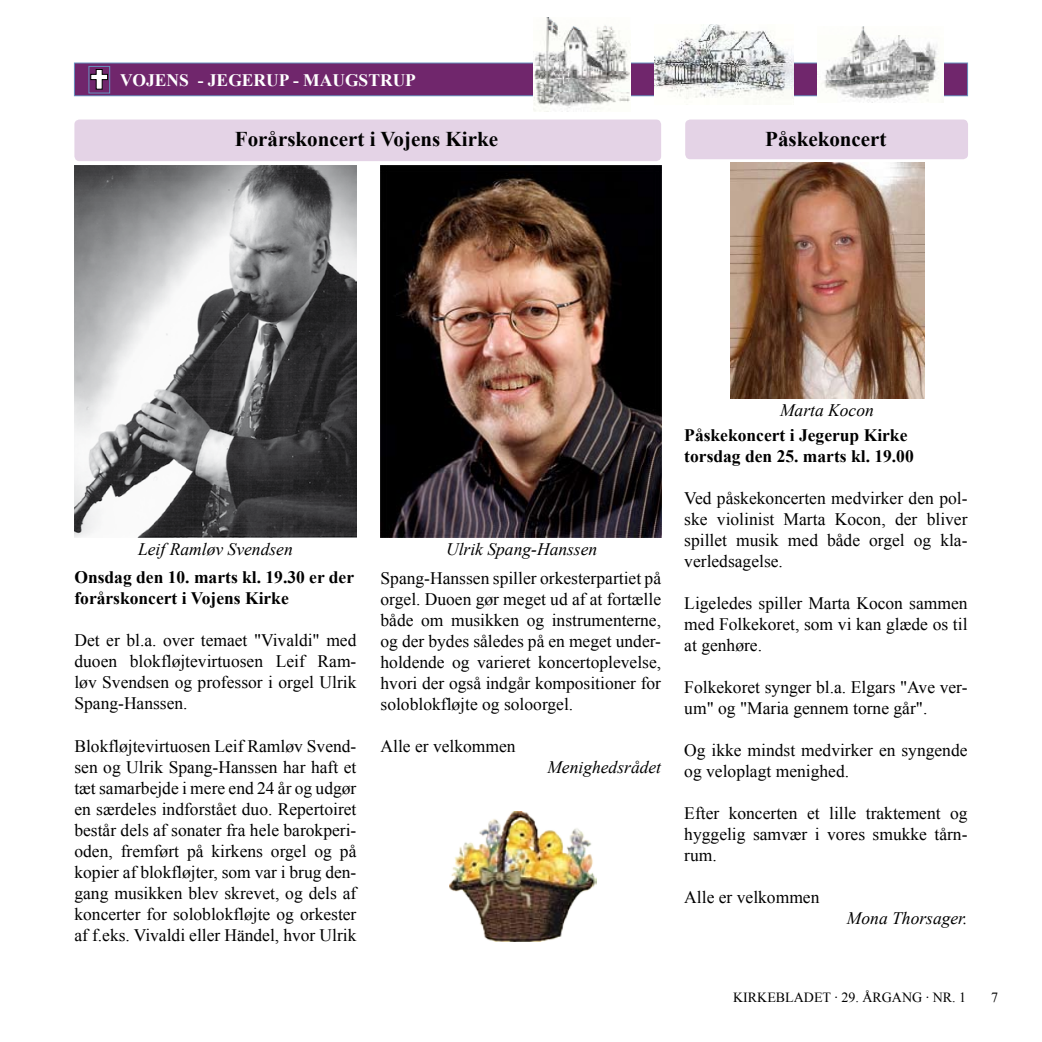
<style>
.page{position:relative;width:1042px;height:1042px;background:#fff}
.page>*{position:absolute;margin:0;border:0;box-sizing:border-box;transform-origin:0 0}
.t1{font:700 21px "Times New Roman";color:#000}
.t2{font:17.5px/21px "Times New Roman";color:#000;text-align:justify}
.t3{font:700 17.5px/21px "Times New Roman";color:#000}
.t4{font:italic 17.5px "Times New Roman";color:#000}
.t5{font:700 17.5px "Times New Roman";color:#fff}
.t6{font:14px "Times New Roman";color:#000}
</style>
<div class="page">
<div style="left:74px;top:63px;width:893px;height:33px;background:#70266c"></div>
<div style="left:74px;top:63px;width:893px;height:33px;border:1px solid #6892bf"></div>
<svg style="left:91px;top:69px;width:17px;height:20px"></svg>
<div style="left:89px;top:66px;width:21px;height:27px;border:1px solid #6892bf"></div>
<img style="left:534px;top:18px;width:96px;height:93px">
<img style="left:654px;top:25px;width:139px;height:74px">
<img style="left:817px;top:26px;width:126px;height:76px">
<div style="left:74px;top:120px;width:587px;height:41px;background:#e4d3e6;border-radius:5px"></div>
<img style="left:74px;top:165px;width:282px;height:372px">
<img style="left:380px;top:165px;width:281px;height:372px">
<div style="left:685px;top:120px;width:283px;height:39px;background:#e4d3e6;border-radius:5px"></div>
<img style="left:730px;top:162px;width:194px;height:236px">
<img style="left:450px;top:811px;width:147px;height:130px">
<p class="t5" style="left:120px;top:68px;width:297px">vojens - jegerup - Maugstrup</p>
<p class="t1" style="left:235px;top:124px;width:265px">Forårskoncert i Vojens Kirke</p>
<p class="t1" style="left:765px;top:124px;width:123px">Påskekoncert</p>
<p class="t4" style="left:138px;top:537px;width:156px">Leif Ramløv Svendsen</p>
<p class="t3" style="left:74px;top:567px;width:281px">Onsdag den 10. marts kl. 19.30 er der forårskoncert i Vojens Kirke</p>
<p class="t2" style="left:74px;top:630px;width:283px">Det er bl.a. over temaet "Vivaldi" med duoen blokfløjtevirtuosen Leif Ram&shy;løv Svendsen og professor i orgel Ulrik Spang-Hanssen.</p>
<p class="t2" style="left:74px;top:735px;width:283px">Blokfløjtevirtuosen Leif Ramløv Svend&shy;sen og Ulrik Spang-Hanssen har haft et tæt samarbejde i mere end 24 år og udgør en særdeles indforstået duo. Repertoiret består dels af sonater fra hele barokperi&shy;oden, fremført på kirkens orgel og på kopier af blokfløjter, som var i brug den&shy;gang musikken blev skrevet, og dels af koncerter for soloblokfløjte og orkester af f.eks. Vivaldi eller Händel, hvor Ulrik</p>
<p class="t4" style="left:446px;top:537px;width:153px">Ulrik Spang-Hanssen</p>
<p class="t2" style="left:380px;top:567px;width:282px">Spang-Hanssen spiller orkesterpartiet på orgel. Duoen gør meget ud af at fortælle både om musikken og instrumenterne, og der bydes således på en meget under&shy;holdende og varieret koncertoplevelse, hvori der også indgår kompositioner for soloblokfløjte og soloorgel.</p>
<p class="t2" style="left:380px;top:735px;width:137px">Alle er velkommen</p>
<p class="t4" style="left:547px;top:755px;width:115px">Menighedsrådet</p>
<p class="t4" style="left:780px;top:398px;width:95px">Marta Kocon</p>
<p class="t3" style="left:684px;top:424px;width:231px">Påskekoncert i Jegerup Kirke torsdag den 25. marts kl. 19.00</p>
<p class="t2" style="left:684px;top:487px;width:285px">Ved påskekoncerten medvirker den pol&shy;ske violinist Marta Kocon, der bliver spillet musik med både orgel og kla&shy;verledsagelse.</p>
<p class="t2" style="left:684px;top:592px;width:285px">Ligeledes spiller Marta Kocon sammen med Folkekoret, som vi kan glæde os til at genhøre.</p>
<p class="t2" style="left:684px;top:676px;width:285px">Folkekoret synger bl.a. Elgars "Ave ver&shy;um" og "Maria gennem torne går".</p>
<p class="t2" style="left:684px;top:739px;width:285px">Og ikke mindst medvirker en syngende og veloplagt menighed.</p>
<p class="t2" style="left:684px;top:802px;width:285px">Efter koncerten et lille traktement og hyggelig samvær i vores smukke tårn&shy;rum.</p>
<p class="t2" style="left:684px;top:886px;width:137px">Alle er velkommen</p>
<p class="t4" style="left:847px;top:906px;width:122px">Mona Thorsager.</p>
<p class="t6" style="left:733px;top:988px;width:235px">KIRKEBLADET · 29. Årgang · nr. 1</p>
</div>
